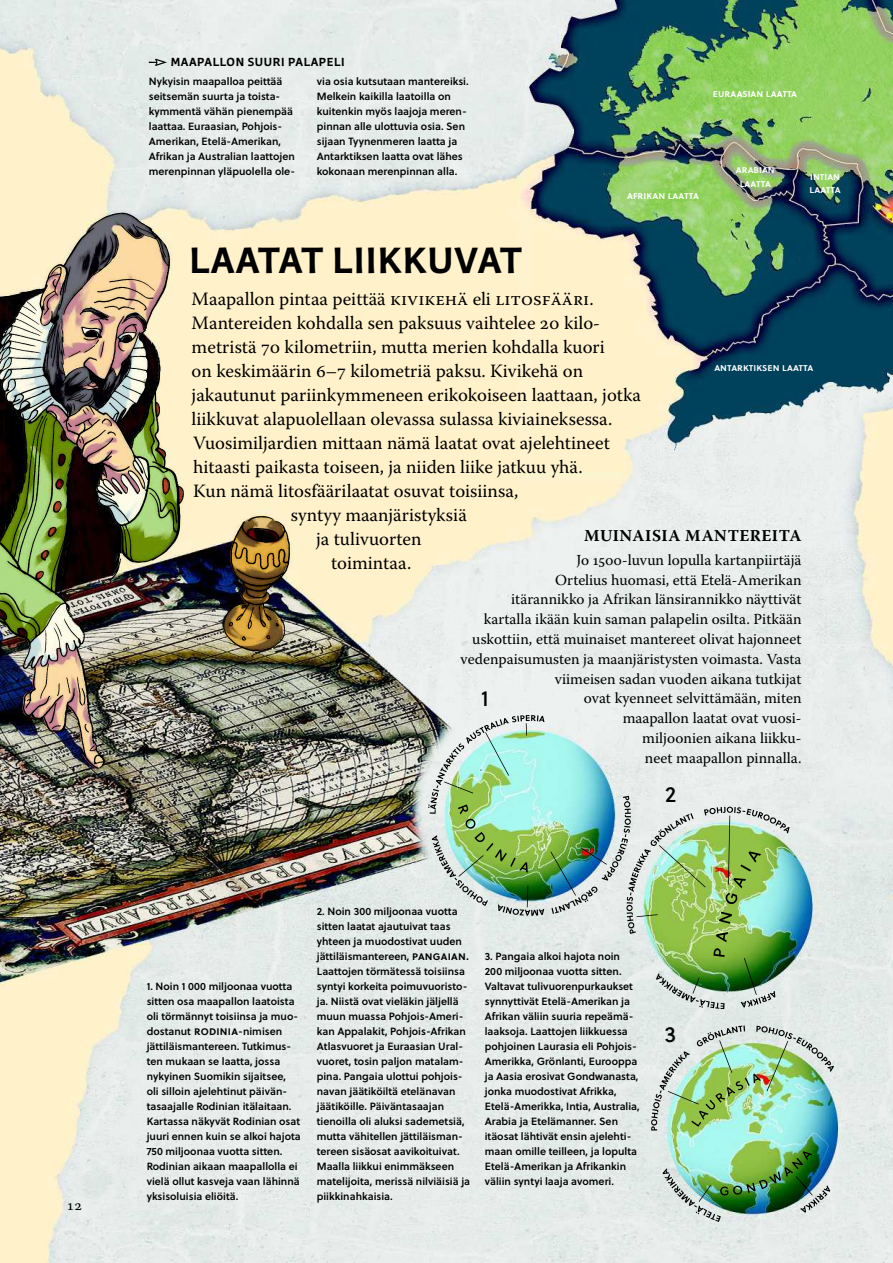
<style>
.page{position:relative;width:893px;height:1263px;background:#fff}
.page>*{position:absolute;margin:0;border:0;box-sizing:border-box;transform-origin:0 0}
.t1{font:700 36px "Winco";letter-spacing:.03em;color:#000}
.t2{font:25.5px "Soleil";color:#000}
.t3{font:18.75px "Warnock Pro";color:#000}
.t4{font:700 16.5px "Warnock Pro";letter-spacing:.03em;color:#000}
.t5{font:15.3px/19.8px "Warnock Pro";color:#000;text-align:right}
.t6{font:15px "Warnock Pro";color:#000}
.t7{font:700 11.55px "Winco";letter-spacing:.05em;color:#000}
.t8{font:10.5px/15px "Soleil Sb";color:#000}
.t9{font:10.05px/13.5px "Soleil Sb";color:#fff}
.s1{font-size:11.4px}
</style>
<div class="page">
<img style="left:0;top:0;width:893px;height:1263px">
<svg style="left:149px;top:59px;width:18px;height:7px"></svg>
<img style="left:428px;top:715px;width:116px;height:201px">
<svg style="left:656px;top:973px;width:68px;height:36px;background:#9eb79f"></svg>
<svg style="left:741px;top:958px;width:34px;height:49px;background:#618c5f"></svg>
<svg style="left:713px;top:948px;width:12px;height:9px"></svg>
<img style="left:550px;top:796px;width:240px;height:146px">
<img style="left:662px;top:1151px;width:168px;height:71px">
<img style="left:651px;top:1025px;width:183px;height:105px">
<h3 class="t6" style="left:67px;top:1196px;width:16px">12</h3>
<p class="t7" style="left:171px;top:54px;width:175px">MAAPALLON SUURI PALAPELI</p>
<p class="t8" style="left:149px;top:74px;width:148px">Nykyisin maapalloa peittää seitsemän suurta ja toista&shy;kymmentä vähän pienempää laattaa. Euraasian, Pohjois-<br>Amerikan, Etelä-Amerikan,<br>Afrikan ja Australian laattojen merenpinnan yläpuolella ole-</p>
<p class="t8" style="left:317px;top:74px;width:153px">via osia kutsutaan mantereiksi.<br>Melkein kaikilla laatoilla on kuitenkin myös laajoja meren&shy;pinnan alle ulottuvia osia. Sen sijaan Tyynenmeren laatta ja<br>Antarktiksen laatta ovat lähes kokonaan merenpinnan alla.</p>
<p class="t9" style="left:713px;top:86px;width:86px">euraasian laatta</p>
<p class="t9" style="left:627px;top:188px;width:73px">afrikan laatta</p>
<p class="t9" style="left:736px;top:163px;width:40px;text-align:center">arabian laatta</p>
<p class="t9" style="left:809px;top:169px;width:33px">intian laatta</p>
<h1 class="t1" style="left:190px;top:237px;width:334px">LAATAT LIIKKUVAT</h1>
<h3 class="t3" style="left:192px;top:288px;width:403px">Maapallon pintaa peittää kivikehä eli litosfääri.</h3>
<h3 class="t3" style="left:192px;top:312px;width:408px">Mantereiden kohdalla sen paksuus vaihtelee 20 kilo-</h3>
<h3 class="t3" style="left:192px;top:336px;width:415px">metristä 70 kilometriin, mutta merien kohdalla kuori</h3>
<h3 class="t3" style="left:192px;top:360px;width:393px">on keskimäärin 6–7 kilometriä paksu. Kivikehä on</h3>
<h3 class="t3" style="left:192px;top:384px;width:451px">jakautunut pariinkymmeneen erikokoiseen laattaan, jotka</h3>
<h3 class="t3" style="left:192px;top:408px;width:422px">liikkuvat alapuolellaan olevassa sulassa kiviaineksessa.</h3>
<h3 class="t3" style="left:193px;top:432px;width:418px">Vuosimiljardien mittaan nämä laatat ovat ajelehtineet</h3>
<h3 class="t3" style="left:193px;top:456px;width:391px">hitaasti paikasta toiseen, ja niiden liike jatkuu yhä.</h3>
<h3 class="t3" style="left:193px;top:480px;width:327px">Kun nämä litosfäärilaatat osuvat toisiinsa,</h3>
<h3 class="t3" style="left:291px;top:504px;width:178px">syntyy maanjäristyksiä</h3>
<h3 class="t3" style="left:316px;top:528px;width:107px">ja tulivuorten</h3>
<h3 class="t3" style="left:331px;top:552px;width:82px">toimintaa.</h3>
<p class="t9" style="left:714px;top:360px;width:100px">antarktiksen laatta</p>
<h3 class="t4" style="left:584px;top:525px;width:219px">MUINAISIA MANTEREITA</h3>
<p class="t5" style="left:461px;top:550px;width:342px">Jo 1500-luvun lopulla kartanpiirtäjä<br>Ortelius huomasi, että Etelä-Amerikan<br>itärannikko ja Afrikan länsirannikko näyttivät kartalla ikään kuin saman palapelin osilta. Pitkään uskottiin, että muinaiset mantereet olivat hajonneet vedenpaisumusten ja maanjäristysten voimasta. Vasta viimeisen sadan vuoden aikana tutkijat<br>ovat kyenneet selvittämään, miten<br>maapallon laatat ovat vuosi-<br>miljoonien aikana liikku-<br>neet maapallon pinnalla.</p>
<h2 class="t2" style="left:481px;top:681px;width:10px">1</h2>
<h2 class="t2" style="left:665px;top:777px;width:13px">2</h2>
<p class="t8" style="left:147px;top:978px;width:156px">1. Noin 1 000 miljoonaa vuotta sitten osa maapallon laatoista oli törmännyt toisiinsa ja muo&shy;dostanut <span class="s1">rodinia</span>-nimisen jättiläismantereen. Tutkimus&shy;ten mukaan se laatta, jossa nykyinen Suomikin sijaitsee,<br>oli silloin ajelehtinut päivän&shy;tasaajalle Rodinian itälaitaan.<br>Kartassa näkyvät Rodinian osat juuri ennen kuin se alkoi hajota<br>750 miljoonaa vuotta sitten.<br>Rodinian aikaan maapallolla ei vielä ollut kasveja vaan lähinnä yksisoluisia eliöitä.</p>
<p class="t8" style="left:317px;top:903px;width:155px">2. Noin 300 miljoonaa vuotta sitten laatat ajautuivat taas yhteen ja muodostivat uuden jättiläismantereen, <span class="s1">pangaian.<br></span>Laattojen törmätessä toisiinsa syntyi korkeita poimuvuoristo&shy;ja. Niistä ovat vieläkin jäljellä muun muassa Pohjois-Ameri&shy;kan Appalakit, Pohjois-Afrikan<br>Atlasvuoret ja Euraasian Ural&shy;vuoret, tosin paljon matalam&shy;pina. Pangaia ulottui pohjois&shy;navan jäätiköiltä etelänavan jäätiköille. Päiväntasaajan tienoilla oli aluksi sademetsiä, mutta vähitellen jättiläisman&shy;tereen sisäosat aavikoituivat.<br>Maalla liikkui enimmäkseen matelijoita, merissä nilviäisiä ja piikkinahkaisia.</p>
<p class="t8" style="left:485px;top:948px;width:157px">3. Pangaia alkoi hajota noin<br>200 miljoonaa vuotta sitten.<br>Valtavat tulivuorenpurkaukset synnyttivät Etelä-Amerikan ja<br>Afrikan väliin suuria repeämä&shy;laaksoja. Laattojen liikkuessa pohjoinen Laurasia eli Pohjois-<br>Amerikka, Grönlanti, Eurooppa ja Aasia erosivat Gondwanasta, jonka muodostivat Afrikka,<br>Etelä-Amerikka, Intia, Australia,<br>Arabia ja Etelämanner. Sen itäosat lähtivät ensin ajelehti&shy;maan omille teilleen, ja lopulta<br>Etelä-Amerikan ja Afrikankin väliin syntyi laaja avomeri.</p>
<h2 class="t2" style="left:664px;top:1017px;width:13px">3</h2>
</div>
